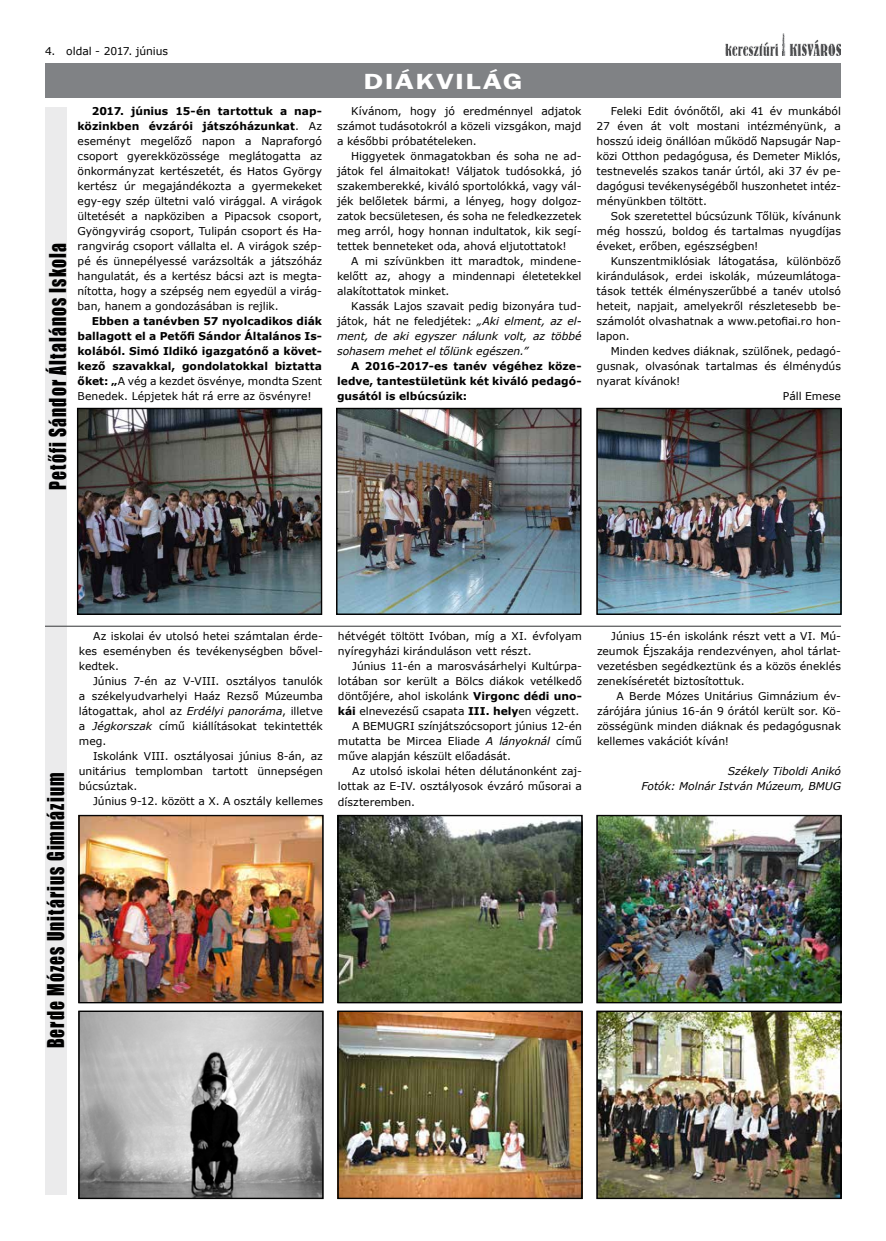
<style>
.page{position:relative;width:886px;height:1241px;background:#fff}
.page>*{position:absolute;margin:0;border:0;box-sizing:border-box;transform-origin:0 0}
.t1{font:600 22.5px "Franklin Gothic";letter-spacing:.05em;color:#fff;scale:1.36 1}
.t2{font:21.38px "Impact";letter-spacing:.06em;color:#000;scale:.82 1}
.t3{font:10.75px/15px "Verdana";color:#000;text-align:justify}
.t4{font:700 10.75px/15px "Verdana";color:#000;text-align:justify}
.t5{font:italic 10.75px/15px "Verdana";letter-spacing:-.005em;color:#000;text-align:justify}
.s1{font-weight:700}
.s2{font-weight:400}
.s3{font-style:normal}
.s4{font-style:italic}
</style>
<div class="page">
<img style="left:725px;top:34px;width:116px;height:21px">
<div style="left:45px;top:64px;width:796px;height:34px;background:#808285"></div>
<div style="left:45px;top:107px;width:21px;height:519px;background:#ebebec"></div>
<div style="left:45px;top:626px;width:21px;height:568px;background:#ebebec"></div>
<hr style="left:45px;top:625px;width:796px;height:1px;background:#58595b">
<img style="left:81px;top:817px;width:240px;height:183px">
<div style="left:79px;top:815px;width:244px;height:187px;border:1px solid #000"></div>
<svg style="left:79px;top:1010px;width:244px;height:188px;background:#a6a6a6"></svg>
<div style="left:79px;top:1011px;width:244px;height:186px;border:1px solid #000"></div>
<img style="left:337px;top:815px;width:243px;height:187px">
<div style="left:338px;top:815px;width:244px;height:187px;border:1px solid #000"></div>
<img style="left:337px;top:1010px;width:245px;height:188px">
<div style="left:338px;top:1011px;width:244px;height:186px;border:1px solid #000"></div>
<img style="left:596px;top:815px;width:243px;height:187px">
<div style="left:597px;top:815px;width:244px;height:187px;border:1px solid #000"></div>
<img style="left:596px;top:1010px;width:245px;height:188px">
<div style="left:597px;top:1011px;width:244px;height:186px;border:1px solid #000"></div>
<img style="left:77px;top:408px;width:245px;height:206px">
<div style="left:78px;top:408px;width:243px;height:206px;border:1px solid #000"></div>
<img style="left:336px;top:408px;width:243px;height:206px">
<div style="left:337px;top:408px;width:244px;height:206px;border:1px solid #000"></div>
<img style="left:596px;top:408px;width:243px;height:206px">
<div style="left:597px;top:408px;width:244px;height:206px;border:1px solid #000"></div>
<p class="t3" style="left:45px;top:44px;width:125px">4. oldal - 2017. június</p>
<h2 class="t2" style="left:41px;top:490px;width:303px;rotate:-90deg">Petőfi Sándor Általános Iskola</h2>
<p class="t3" style="left:78px;top:103px;width:246px;text-indent:14px"><span class="s1">2017. június 15-én tartottuk a nap&shy;közinkben évzárói játszóházunkat</span>. Az eseményt megelőző napon a Napraforgó csoport gyerekközössége meglátogatta az önkormányzat kertészetét, és Hatos György kertész úr megajándékozta a gyermekeket egy-egy szép ültetni való virággal. A virágok ültetését a napköziben a Pipacsok csoport, Gyöngyvirág csoport, Tulipán csoport és Ha&shy;rangvirág csoport vállalta el. A virágok szép&shy;pé és ünnepélyessé varázsolták a játszóház hangulatát, és a kertész bácsi azt is megta&shy;nította, hogy a szépség nem egyedül a virág&shy;ban, hanem a gondozásában is rejlik.</p>
<p class="t4" style="left:78px;top:313px;width:246px;text-indent:14px">Ebben a tanévben 57 nyolcadikos diák ballagott el a Petőfi Sándor Általános Is&shy;kolából. Simó Ildikó igazgatónő a követ&shy;kező szavakkal, gondolatokkal biztatta őket: „<span class="s2">A vég a kezdet ösvénye, mondta Szent Benedek. Lépjetek hát rá erre az ösvényre!</span></p>
<h1 class="t1" style="left:364px;top:67px;width:118px">DIÁKVILÁG</h1>
<p class="t3" style="left:337px;top:103px;width:246px;text-indent:14px">Kívánom, hogy jó eredménnyel adjatok számot tudásotokról a közeli vizsgákon, majd a későbbi próbatételeken.</p>
<p class="t3" style="left:337px;top:148px;width:246px;text-indent:14px">Higgyetek önmagatokban és soha ne ad&shy;játok fel álmaitokat! Váljatok tudósokká, jó szakemberekké, kiváló sportolókká, vagy vál&shy;jék belőletek bármi, a lényeg, hogy dolgoz&shy;zatok becsületesen, és soha ne feledkezzetek meg arról, hogy honnan indultatok, kik segí&shy;tettek benneteket oda, ahová eljutottatok!</p>
<p class="t3" style="left:337px;top:253px;width:246px;text-indent:14px">A mi szívünkben itt maradtok, mindene&shy;kelőtt az, ahogy a mindennapi életetekkel alakítottatok minket.</p>
<p class="t5" style="left:337px;top:298px;width:246px;text-indent:14px"><span class="s3">Kassák Lajos szavait pedig bizonyára tud&shy;játok, hát ne feledjétek:</span> „Aki elment, az el&shy;ment, de aki egyszer nálunk volt, az többé sohasem mehet el tőlünk egészen.”</p>
<p class="t4" style="left:337px;top:358px;width:246px;text-indent:14px">A 2016-2017-es tanév végéhez köze&shy;ledve, tantestületünk két kiváló pedagó&shy;gusától is elbúcsúzik:</p>
<p class="t3" style="left:596px;top:103px;width:246px;text-indent:14px">Feleki Edit óvónőtől, aki 41 év munkából 27 éven át volt mostani intézményünk, a hosszú ideig önállóan működő Napsugár Nap&shy;közi Otthon pedagógusa, és Demeter Miklós, testnevelés szakos tanár úrtól, aki 37 év pe&shy;dagógusi tevékenységéből huszonhetet intéz&shy;ményünkben töltött.</p>
<p class="t3" style="left:596px;top:208px;width:246px;text-indent:14px">Sok szeretettel búcsúzunk Tőlük, kívánunk még hosszú, boldog és tartalmas nyugdíjas éveket, erőben, egészségben!</p>
<p class="t3" style="left:596px;top:253px;width:246px;text-indent:14px">Kunszentmiklósiak látogatása, különböző kirándulások, erdei iskolák, múzeumlátoga&shy;tások tették élményszerűbbé a tanév utolsó heteit, napjait, amelyekről részletesebb be&shy;számolót olvashatnak a www.petofiai.ro hon&shy;lapon.</p>
<p class="t3" style="left:611px;top:343px;width:232px">Minden kedves diáknak, szülőnek, pedagó-</p>
<p class="t3" style="left:596px;top:358px;width:246px">gusnak, olvasónak tartalmas és élménydús</p>
<p class="t3" style="left:596px;top:373px;width:85px">nyarat kívánok!</p>
<p class="t3" style="left:783px;top:388px;width:60px">Páll Emese</p>
<h2 class="t2" style="left:39px;top:1048px;width:338px;rotate:-90deg">Berde Mózes Unitárius Gimnázium</h2>
<p class="t3" style="left:79px;top:628px;width:245px;text-indent:14px">Az iskolai év utolsó hetei számtalan érde&shy;kes eseményben és tevékenységben bővel&shy;kedtek.</p>
<p class="t3" style="left:79px;top:673px;width:245px;text-indent:14px">Június 7-én az V-VIII. osztályos tanulók a székelyudvarhelyi Haáz Rezső Múzeumba látogattak, ahol az <span class="s4">Erdélyi panoráma</span>, illetve a <span class="s4">Jégkorszak</span> című kiállításokat tekintették meg.</p>
<p class="t3" style="left:79px;top:748px;width:245px;text-indent:14px">Iskolánk VIII. osztályosai június 8-án, az unitárius templomban tartott ünnepségen búcsúztak.</p>
<p class="t3" style="left:93px;top:793px;width:231px">Június 9-12. között a X. A osztály kellemes</p>
<p class="t3" style="left:338px;top:628px;width:245px">hétvégét töltött Ivóban, míg a XI. évfolyam nyíregyházi kiránduláson vett részt.</p>
<p class="t3" style="left:352px;top:658px;width:231px">Június 11-én a marosvásárhelyi Kultúrpa-</p>
<p class="t3" style="left:338px;top:673px;width:245px">lotában sor került a Bölcs diákok vetélkedő</p>
<p class="t3" style="left:338px;top:688px;width:245px">döntőjére, ahol iskolánk <span class="s1">Virgonc dédi uno-</span></p>
<p class="t3" style="left:338px;top:703px;width:243px"><span class="s1">kái</span> elnevezésű csapata <span class="s1">III. hely</span>en végzett.</p>
<p class="t3" style="left:352px;top:718px;width:231px">A BEMUGRI színjátszócsoport június 12-én</p>
<p class="t3" style="left:338px;top:733px;width:245px">mutatta be Mircea Eliade <span class="s4">A lányoknál</span> című</p>
<p class="t3" style="left:338px;top:748px;width:175px">műve alapján készült előadását.</p>
<p class="t3" style="left:352px;top:763px;width:231px">Az utolsó iskolai héten délutánonként zaj-</p>
<p class="t3" style="left:338px;top:778px;width:245px">lottak az E-IV. osztályosok évzáró műsorai a</p>
<p class="t3" style="left:338px;top:793px;width:79px">díszteremben.</p>
<p class="t3" style="left:597px;top:628px;width:245px;text-indent:14px">Június 15-én iskolánk részt vett a VI. Mú&shy;zeumok Éjszakája rendezvényen, ahol tárlat&shy;vezetésben segédkeztünk és a közös éneklés zenekíséretét biztosítottuk.</p>
<p class="t3" style="left:597px;top:688px;width:245px;text-indent:20px">A Berde Mózes Unitárius Gimnázium év&shy;zárójára június 16-án 9 órától került sor. Kö&shy;zösségünk minden diáknak és pedagógusnak kellemes vakációt kíván!</p>
<p class="t5" style="left:641px;top:763px;width:201px;text-align:right">Székely Tiboldi Anikó<br>Fotók: Molnár István Múzeum, BMUG</p>
</div>
